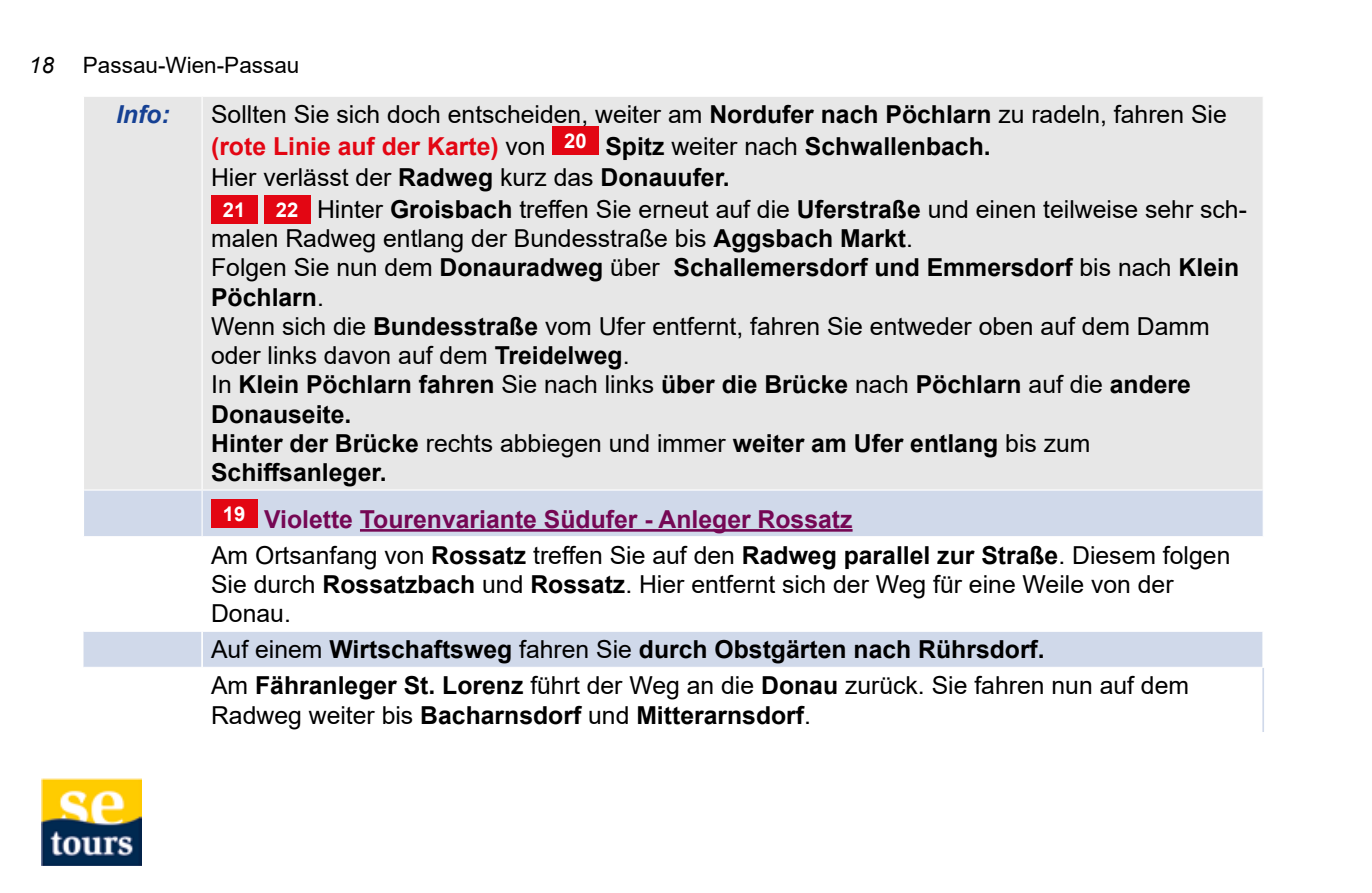
<style>
.page{position:relative;width:1372px;height:893px;background:#fff}
.page>*{position:absolute;margin:0;border:0;box-sizing:border-box;transform-origin:0 0}
.t1{font:24.75px/29.2px "Arial";color:#000}
.t2{font:700 24.75px/36px "Arial";color:#000}
.t3{font:700 24.75px/36px "Arial";color:#750754}
.t4{font:italic 700 24.75px "Arial";color:#164194}
.t5{font:22.5px "Arial";color:#000}
.t6{font:italic 22.5px "Arial";color:#000}
.t7{font:700 20.25px "Arial";color:#fff}
.s1{font-weight:700}
.s2{font-weight:700;color:#e30613}
.s3{font-weight:700;font-size:20.25px;color:#fff}
.s4{font-weight:400;color:#000}
.s5{color:#000}
.s6{font-weight:400}
</style>
<div class="page">
<img style="left:41px;top:778px;width:100px;height:88px">
<div style="left:84px;top:97px;width:1178px;height:392px;background:#e7e7e7"></div>
<div style="left:83px;top:491px;width:1179px;height:176px;background:#d0d9ea"></div>
<svg style="left:83px;top:537px;width:1179px;height:94px"></svg>
<hr style="left:201px;top:632px;width:2px;height:35px;background:#fff">
<hr style="left:1262px;top:668px;width:1px;height:64px;background:#d0d9ea">
<hr style="left:83px;top:631px;width:119px;height:1px;background:#fff">
<hr style="left:202px;top:631px;width:1061px;height:1px;background:#fff">
<hr style="left:201px;top:97px;width:2px;height:392px;background:#fff">
<hr style="left:201px;top:491px;width:2px;height:45px;background:#fff">
<hr style="left:83px;top:536px;width:119px;height:1px;background:#fff">
<hr style="left:202px;top:536px;width:1061px;height:1px;background:#fff">
<hr style="left:83px;top:490px;width:1px;height:46px;background:#fff">
<div style="left:552px;top:126px;width:46px;height:29px;background:#e30613"></div>
<div style="left:211px;top:196px;width:46px;height:28px;background:#e30613"></div>
<div style="left:264px;top:196px;width:46px;height:28px;background:#e30613"></div>
<hr style="left:360px;top:529px;width:492px;height:3px;background:#750754">
<div style="left:211px;top:499px;width:46px;height:29px;background:#e30613"></div>
<p class="t6" style="left:29px;top:50px;width:27px">18</p>
<p class="t5" style="left:83px;top:49px;width:218px">Passau-Wien-Passau</p>
<p class="t4" style="left:116px;top:98px;width:55px">Info:</p>
<p class="t1" style="left:211px;top:99px;width:1017px;line-height:31.5px">Sollten Sie sich doch entscheiden, weiter am <span class="s1">Nordufer nach Pöchlarn</span> zu radeln, fahren Sie <span class="s2">(rote Linie auf der Karte)</span> von <sup>20</sup> <span class="s1">Spitz</span> weiter nach <span class="s1">Schwallenbach.<br></span>Hier verlässt der <span class="s1">Radweg</span> kurz das <span class="s1">Donauufer.</span></p>
<p class="t7" style="left:223px;top:196px;width:24px">21</p>
<p class="t1" style="left:211px;top:194px;width:1037px;text-indent:65px"><span class="s3">22</span> Hinter <span class="s1">Groisbach</span> treffen Sie erneut auf die <span class="s1">Uferstraße</span> und einen teilweise sehr sch&shy;malen Radweg entlang der Bundesstraße bis <span class="s1">Aggsbach Markt</span>.<br>Folgen Sie nun dem <span class="s1">Donauradweg</span> über <span class="s1">Schallemersdorf und Emmersdorf</span> bis nach <span class="s1">Klein Pöchlarn</span>.<br>Wenn sich die <span class="s1">Bundesstraße</span> vom Ufer entfernt, fahren Sie entweder oben auf dem Damm oder links davon auf dem <span class="s1">Treidelweg</span>.<br>In <span class="s1">Klein Pöchlarn fahren</span> Sie nach links <span class="s1">über die Brücke</span> nach <span class="s1">Pöchlarn</span> auf die <span class="s1">andere Donauseite.<br>Hinter der Brücke</span> rechts abbiegen und immer <span class="s1">weiter am Ufer entlang</span> bis zum <span class="s1">Schiffsanleger.</span></p>
<p class="t3" style="left:211px;top:501px;width:1020px;text-indent:12px"><sup>19</sup> Violette Tourenvariante Südufer - Anleger Rossatz<br><span class="s4">Am Ortsanfang von</span> <span class="s5">Rossatz</span> <span class="s4">treffen Sie auf den</span> <span class="s5">Radweg parallel zur Straße</span><span class="s4">. Diesem folgen</span></p>
<p class="t1" style="left:211px;top:569px;width:963px">Sie durch <span class="s1">Rossatzbach</span> und <span class="s1">Rossatz</span>. Hier entfernt sich der Weg für eine Weile von der<br>Donau.</p>
<p class="t2" style="left:211px;top:632px;width:979px"><span class="s6">Auf einem</span> Wirtschaftsweg <span class="s6">fahren Sie</span> durch Obstgärten nach Rührsdorf.<br><span class="s6">Am</span> Fähranleger St. Lorenz <span class="s6">führt der Weg an die</span> Donau <span class="s6">zurück. Sie fahren nun auf dem</span></p>
<p class="t2" style="left:211px;top:697px;width:601px"><span class="s6">Radweg weiter bis</span> Bacharnsdorf <span class="s6">und</span> Mitterarnsdorf<span class="s6">.</span></p>
</div>
